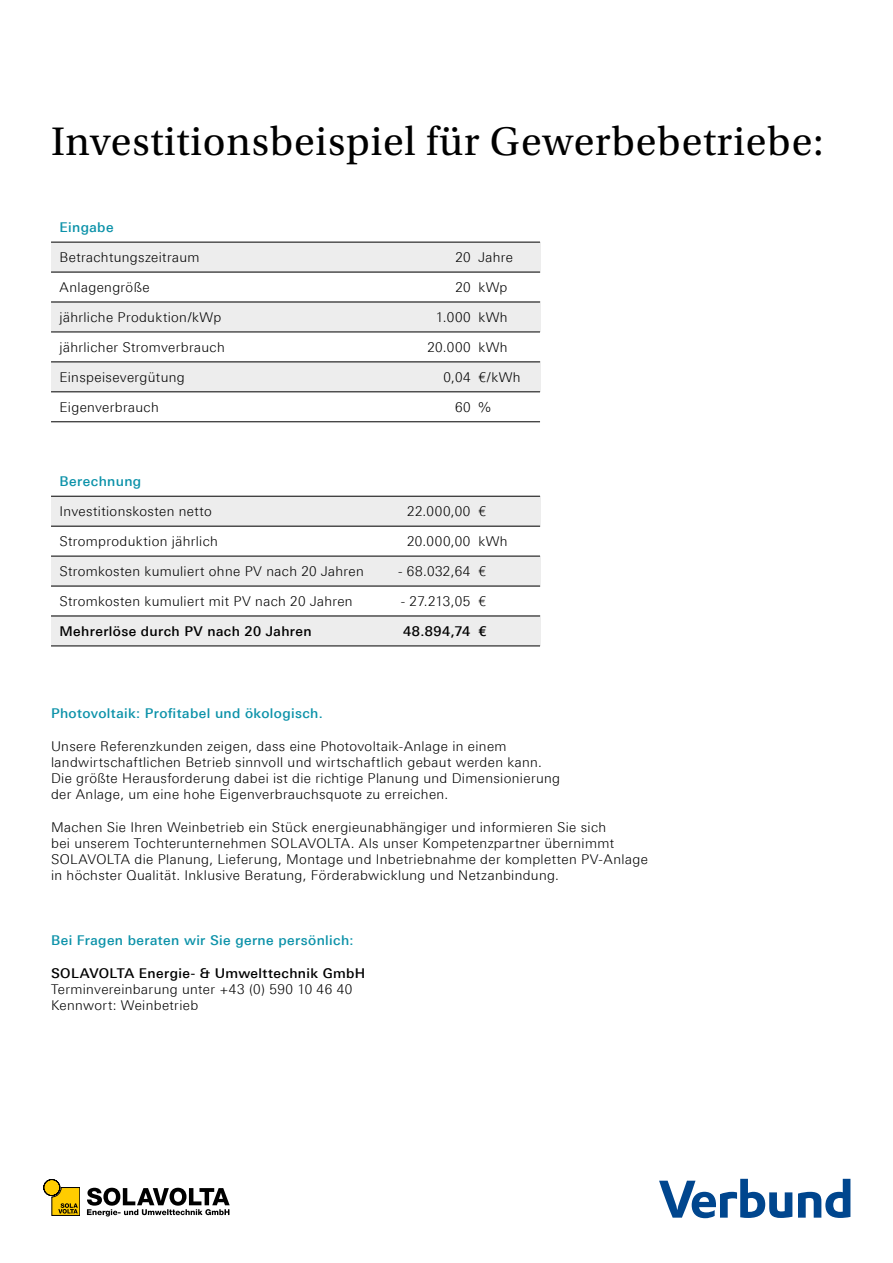
<style>
.page{position:relative;width:893px;height:1263px;background:#fff}
.page>*{position:absolute;margin:0;border:0;box-sizing:border-box;transform-origin:0 0}
.t1{font:42px "Utopia Std";letter-spacing:.02em;color:#000}
.t2{font:300 13.5px/16.2px "Linotype Univers 330";letter-spacing:.025em;color:#000}
.t3{font:500 13.5px "Linotype Univers 530";letter-spacing:.03em;color:#0c92a9}
.t4{font:500 13.5px "Linotype Univers 530";letter-spacing:.03em;color:#000}
</style>
<div class="page">
<svg style="left:798px;top:1179px;width:52px;height:39px"></svg>
<svg style="left:659px;top:1179px;width:133px;height:39px"></svg>
<svg style="left:44px;top:1179px;width:36px;height:36px"></svg>
<svg style="left:87px;top:1188px;width:143px;height:28px"></svg>
<div style="left:51px;top:496px;width:489px;height:30px;background:#ededed"></div>
<div style="left:51px;top:556px;width:489px;height:30px;background:#ededed"></div>
<div style="left:51px;top:616px;width:489px;height:30px;background:#ededed"></div>
<hr style="left:51px;top:496px;width:489px;height:1px;background:#000">
<hr style="left:51px;top:526px;width:489px;height:1px;background:#000">
<hr style="left:51px;top:556px;width:489px;height:1px;background:#000">
<hr style="left:51px;top:586px;width:489px;height:1px;background:#000">
<hr style="left:51px;top:616px;width:489px;height:1px;background:#000">
<hr style="left:51px;top:646px;width:489px;height:1px;background:#000">
<div style="left:51px;top:242px;width:489px;height:30px;background:#ededed"></div>
<div style="left:51px;top:302px;width:489px;height:30px;background:#ededed"></div>
<div style="left:51px;top:362px;width:489px;height:30px;background:#ededed"></div>
<hr style="left:51px;top:242px;width:489px;height:1px;background:#000">
<hr style="left:51px;top:272px;width:489px;height:1px;background:#000">
<hr style="left:51px;top:302px;width:489px;height:1px;background:#000">
<hr style="left:51px;top:332px;width:489px;height:1px;background:#000">
<hr style="left:51px;top:362px;width:489px;height:1px;background:#000">
<hr style="left:51px;top:392px;width:489px;height:1px;background:#000">
<hr style="left:51px;top:421px;width:489px;height:1px;background:#000">
<h1 class="t1" style="left:51px;top:118px;width:774px">Investitionsbeispiel für Gewerbebetriebe:</h1>
<p class="t3" style="left:60px;top:219px;width:56px">Eingabe</p>
<p class="t2" style="left:60px;top:249px;width:141px">Betrachtungszeitraum</p>
<p class="t2" style="left:455px;top:249px;width:59px">20 Jahre</p>
<p class="t2" style="left:60px;top:279px;width:92px">Anlagengröße</p>
<p class="t2" style="left:455px;top:279px;width:53px">20 kWp</p>
<p class="t2" style="left:60px;top:309px;width:163px">jährliche Produktion/kWp</p>
<p class="t2" style="left:436px;top:309px;width:73px">1.000 kWh</p>
<p class="t2" style="left:60px;top:339px;width:167px">jährlicher Stromverbrauch</p>
<p class="t2" style="left:427px;top:339px;width:82px">20.000 kWh</p>
<p class="t2" style="left:60px;top:369px;width:127px">Einspeisevergütung</p>
<p class="t2" style="left:443px;top:369px;width:79px">0,04 €/kWh</p>
<p class="t2" style="left:60px;top:399px;width:101px">Eigenverbrauch</p>
<p class="t2" style="left:455px;top:399px;width:37px">60 %</p>
<p class="t3" style="left:60px;top:473px;width:83px">Berechnung</p>
<p class="t2" style="left:60px;top:503px;width:154px">Investitionskosten netto</p>
<p class="t2" style="left:407px;top:503px;width:80px">22.000,00 €</p>
<p class="t2" style="left:60px;top:533px;width:160px">Stromproduktion jährlich</p>
<p class="t2" style="left:407px;top:533px;width:102px">20.000,00 kWh</p>
<p class="t2" style="left:60px;top:563px;width:306px">Stromkosten kumuliert ohne PV nach 20 Jahren</p>
<p class="t2" style="left:398px;top:563px;width:89px">- 68.032,64 €</p>
<p class="t2" style="left:60px;top:593px;width:295px">Stromkosten kumuliert mit PV nach 20 Jahren</p>
<p class="t2" style="left:401px;top:593px;width:87px">- 27.213,05 €</p>
<p class="t4" style="left:60px;top:623px;width:254px">Mehrerlöse durch PV nach 20 Jahren</p>
<p class="t4" style="left:403px;top:623px;width:85px">48.894,74 €</p>
<p class="t3" style="left:51px;top:706px;width:273px">Photovoltaik: Profitabel und ökologisch.</p>
<p class="t2" style="left:51px;top:738px;width:511px">Unsere Referenzkunden zeigen, dass eine Photovoltaik-Anlage in einem landwirtschaftlichen Betrieb sinnvoll und wirtschaftlich gebaut werden kann.<br>Die größte Herausforderung dabei ist die richtige Planung und Dimensionierung der Anlage, um eine hohe Eigenverbrauchsquote zu erreichen.</p>
<p class="t2" style="left:51px;top:819px;width:598px">Machen Sie Ihren Weinbetrieb ein Stück energieunabhängiger und informieren Sie sich<br>bei unserem Tochterunternehmen SOLAVOLTA. Als unser Kompetenzpartner übernimmt SOLAVOLTA die Planung, Lieferung, Montage und Inbetriebnahme der kompletten PV-Anlage in höchster Qualität. Inklusive Beratung, Förderabwicklung und Netzanbindung.</p>
<p class="t3" style="left:51px;top:932px;width:304px">Bei Fragen beraten wir Sie gerne persönlich:</p>
<p class="t4" style="left:51px;top:965px;width:316px">SOLAVOLTA Energie- &amp; Umwelttechnik GmbH</p>
<p class="t2" style="left:51px;top:981px;width:303px">Terminvereinbarung unter +43 (0) 590 10 46 40<br>Kennwort: Weinbetrieb</p>
</div>
